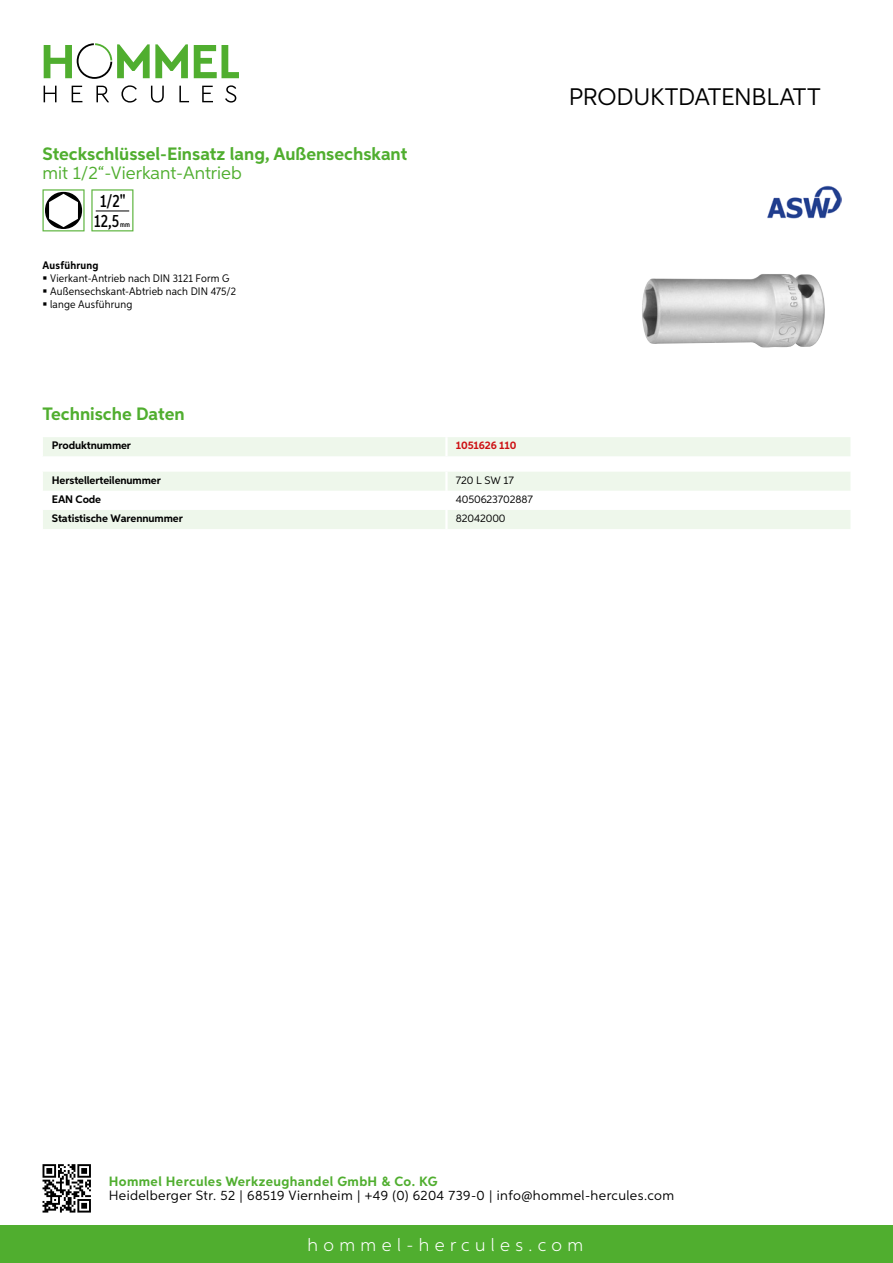
<style>
.page{position:relative;width:893px;height:1263px;background:#fff}
.page>*{position:absolute;margin:0;border:0;box-sizing:border-box;transform-origin:0 0}
.t1{font:24px "Aspira";letter-spacing:-.01em;color:#000}
.t2{font:700 18px "Aspira";color:#50ae2f}
.t3{font:18px "Aspira";color:#50ae2f}
.t4{font:300 18px "Aspira";letter-spacing:.3em;color:#fff}
.t5{font:500 17.85px/20.4px "Aspira XX Nar";color:#000;text-align:center}
.t6{font:13.5px "Aspira";letter-spacing:.03em;color:#000}
.t7{font:700 13.5px "Aspira";letter-spacing:.03em;color:#50ae2f}
.t8{font:10.95px/12.8px "Aspira Nar";letter-spacing:.015em;color:#000}
.t9{font:700 10.95px "Aspira";letter-spacing:-.01em;color:#000}
.t10{font:10.95px "Aspira";letter-spacing:-.01em;color:#000}
.t11{font:700 10.95px "Aspira";letter-spacing:-.01em;color:#cd1013}
.t12{font:700 10.95px "Aspira Nar";letter-spacing:.02em;color:#000}
.t13{font:500 7.35px "Aspira XX Nar";color:#000}
</style>
<div class="page">
<div style="left:0;top:1226px;width:893px;height:37px;background:#50ae2f"></div>
<svg style="left:43px;top:1164px;width:48px;height:48px"></svg>
<svg style="left:194px;top:45px;width:45px;height:33px"></svg>
<svg style="left:44px;top:43px;width:144px;height:36px"></svg>
<svg style="left:44px;top:86px;width:13px;height:16px"></svg>
<svg style="left:72px;top:86px;width:10px;height:16px"></svg>
<svg style="left:96px;top:86px;width:13px;height:16px"></svg>
<svg style="left:121px;top:85px;width:16px;height:18px"></svg>
<svg style="left:151px;top:86px;width:13px;height:17px"></svg>
<svg style="left:179px;top:86px;width:10px;height:16px"></svg>
<svg style="left:202px;top:86px;width:11px;height:16px"></svg>
<svg style="left:225px;top:85px;width:11px;height:18px"></svg>
<div style="left:43px;top:437px;width:807px;height:19px;background:#eef7eb"></div>
<hr style="left:445px;top:437px;width:3px;height:19px;background:#fff">
<svg style="left:43px;top:472px;width:807px;height:57px"></svg>
<hr style="left:445px;top:510px;width:3px;height:19px;background:#fff">
<svg style="left:43px;top:189px;width:42px;height:42px"></svg>
<svg style="left:91px;top:189px;width:42px;height:42px"></svg>
<hr style="left:96px;top:211px;width:33px;height:1px;background:#000">
<img style="left:642px;top:274px;width:183px;height:74px">
<img style="left:767px;top:185px;width:75px;height:34px">
<h2 class="t2" style="left:43px;top:142px;width:366px">Steckschlüssel-Einsatz lang, Außensechskant</h2>
<h2 class="t3" style="left:43px;top:162px;width:201px">mit 1/2“-Vierkant-Antrieb</h2>
<h3 class="t5" style="left:94px;top:191px;width:33px">1/2"<br>12,5</h3>
<p class="t13" style="left:120px;top:220px;width:11px">mm</p>
<p class="t12" style="left:43px;top:259px;width:58px">Ausführung</p>
<p class="t8" style="left:50px;top:272px;width:187px">Vierkant-Antrieb nach DIN 3121 Form G<br>Außensechskant-Abtrieb nach DIN 475/2 lange Ausführung</p>
<h1 class="t1" style="left:569px;top:82px;width:253px">Produktdatenblatt</h1>
<h2 class="t2" style="left:43px;top:403px;width:144px">Technische Daten</h2>
<p class="t9" style="left:52px;top:439px;width:81px">Produktnummer</p>
<p class="t11" style="left:456px;top:439px;width:62px">1051626 110</p>
<p class="t9" style="left:52px;top:473px;width:111px">Herstellerteilenummer</p>
<p class="t10" style="left:456px;top:473px;width:60px">720 L SW 17</p>
<p class="t9" style="left:52px;top:492px;width:51px">EAN Code</p>
<p class="t10" style="left:456px;top:492px;width:79px">4050623702887</p>
<p class="t9" style="left:52px;top:511px;width:132px">Statistische Warennummer</p>
<p class="t10" style="left:456px;top:511px;width:51px">82042000</p>
<p class="t7" style="left:109px;top:1172px;width:330px">Hommel Hercules Werkzeughandel GmbH &amp; Co. KG</p>
<p class="t6" style="left:109px;top:1187px;width:567px">Heidelberger Str. 52 | 68519 Viernheim | +49 (0) 6204 739-0 | info@hommel-hercules.com</p>
<h2 class="t4" style="left:307px;top:1234px;width:277px">hommel-hercules.com</h2>
</div>
